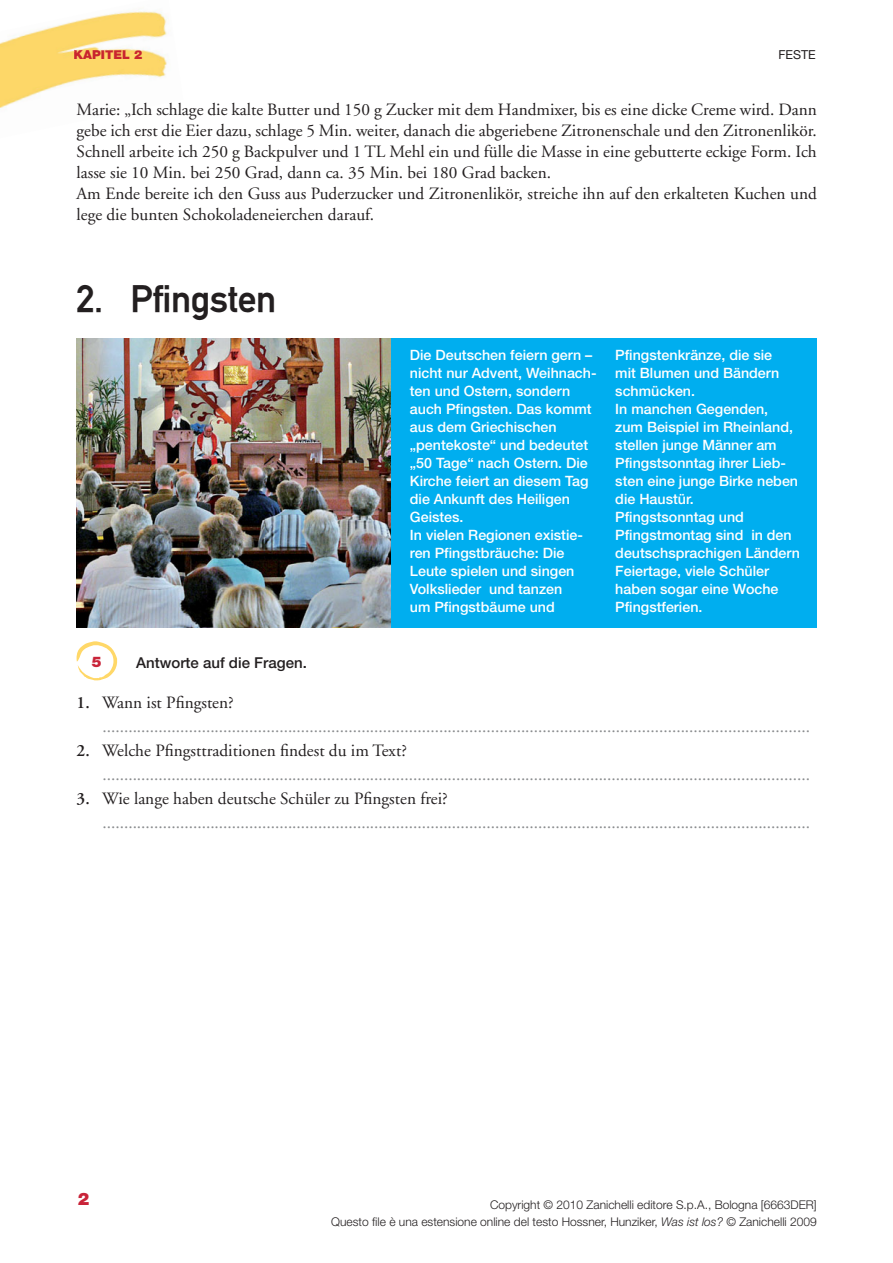
<style>
.page{position:relative;width:893px;height:1263px;background:#fff}
.page>*{position:absolute;margin:0;border:0;box-sizing:border-box;transform-origin:0 0}
.t1{font:500 37.5px "DINBYBLOS";letter-spacing:-.01em;color:#231f20}
.t2{font:17.25px/24px "Adobe Garamond";color:#8a8c8e}
.t3{font:17.25px/21px "Adobe Garamond";color:#231f20}
.t4{font:900 17.25px "Helvetica Neue";color:#c92439}
.t5{font:500 15px "Helvetica Neue";color:#231f20}
.t6{font:900 14.7px "Helvetica Neue";color:#c92439}
.t7{font:500 14.25px/18px "Helvetica Neue";color:#fff}
.t8{font:900 12.3px "Helvetica Neue";letter-spacing:.005em;color:#c92439}
.t9{font:12.3px "Helvetica Neue";color:#231f20}
.t10{font:300 12px/16.5px "Helvetica Neue";color:#231f20;text-align:right}
.s1{color:#c9252f}
.s2{color:#c92431}
.s3{font-weight:600;color:#231f20}
.s4{color:#231f20}
.s5{font-style:italic}
</style>
<div class="page">
<img style="left:0;top:11px;width:168px;height:97px">
<img style="left:74px;top:50px;width:68px;height:9px">
<svg style="left:77px;top:641px;width:40px;height:39px"></svg>
<div style="left:77px;top:338px;width:739px;height:289px;background:#00aeef"></div>
<img style="left:77px;top:338px;width:314px;height:289px">
<p class="t8" style="left:73px;top:50px;width:71px">K<span class="s1">API</span>TE<span class="s2">L</span> 2</p>
<p class="t9" style="left:778px;top:50px;width:39px">FESTE</p>
<p class="t3" style="left:77px;top:100px;width:741px">Marie: „Ich schlage die kalte Butter und 150 g Zucker mit dem Handmixer, bis es eine dicke Creme wird. Dann gebe ich erst die Eier dazu, schlage 5 Min. weiter, danach die abgeriebene Zitronenschale und den Zitronenlikör.<br>Schnell arbeite ich 250 g Backpulver und 1 TL Mehl ein und fülle die Masse in eine gebutterte eckige Form. Ich lasse sie 10 Min. bei 250 Grad, dann ca. 35 Min. bei 180 Grad backen.<br>Am Ende bereite ich den Guss aus Puderzucker und Zitronenlikör, streiche ihn auf den erkalteten Kuchen und lege die bunten Schokoladeneierchen darauf.</p>
<h1 class="t1" style="left:77px;top:277px;width:201px">2. Pfingsten</h1>
<p class="t6" style="left:92px;top:657px;width:11px">5</p>
<p class="t5" style="left:136px;top:657px;width:172px">Antworte auf die Fragen.</p>
<p class="t7" style="left:410px;top:347px;width:188px">Die Deutschen feiern gern – nicht nur Advent, Weihnach&shy;ten und Ostern, sondern auch Pfingsten. Das kommt aus dem Griechischen „pentekoste“ und bedeutet „50 Tage“ nach Ostern. Die<br>Kirche feiert an diesem Tag die Ankunft des Heiligen<br>Geistes.<br>In vielen Regionen existie&shy;ren Pfingstbräuche: Die<br>Leute spielen und singen<br>Volkslieder und tanzen<br>um Pfingstbäume und</p>
<p class="t7" style="left:615px;top:347px;width:186px">Pfingstenkränze, die sie<br>mit Blumen und Bändern schmücken.<br>In manchen Gegenden,<br>zum Beispiel im Rheinland, stellen junge Männer am<br>Pfingstsonntag ihrer Lieb&shy;sten eine junge Birke neben die Haustür.<br>Pfingstsonntag und<br>Pfingstmontag sind in den deutschsprachigen Ländern<br>Feiertage, viele Schüler haben sogar eine Woche<br>Pfingstferien.</p>
<p class="t2" style="left:102px;top:692px;width:709px;text-indent:-26px"><span class="s3">1.</span> <span class="s4">Wann ist Pfingsten? </span>....................................................................................................................................................................</p>
<p class="t2" style="left:102px;top:740px;width:709px;text-indent:-26px"><span class="s3">2.</span> <span class="s4">Welche Pfingsttraditionen findest du im Text? </span>....................................................................................................................................................................</p>
<p class="t2" style="left:102px;top:788px;width:709px;text-indent:-26px"><span class="s3">3.</span> <span class="s4">Wie lange haben deutsche Schüler zu Pfingsten frei? </span>....................................................................................................................................................................</p>
<p class="t4" style="left:78px;top:1193px;width:13px">2</p>
<p class="t10" style="left:331px;top:1198px;width:487px">Copyright © 2010 Zanichelli editore S.p.A., Bologna [6663DER]<br>Questo file è una estensione online del testo Hossner, Hunziker, <span class="s5">Was ist los?</span> © Zanichelli 2009</p>
</div>
